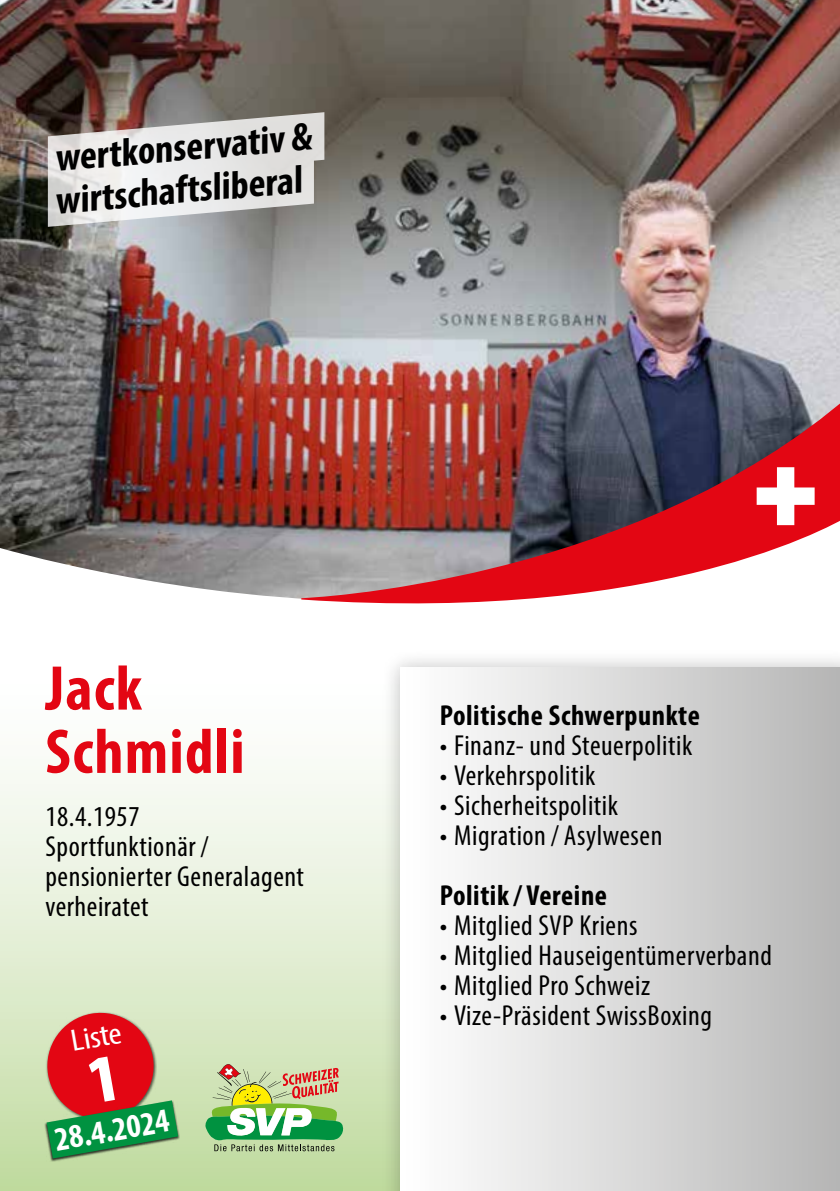
<style>
.page{position:relative;width:840px;height:1191px;background:#fff}
.page>*{position:absolute;margin:0;border:0;box-sizing:border-box;transform-origin:0 0}
.t1{font:700 condensed 63.8px/63.2px "Myriad Pro";letter-spacing:.02em;color:#e30613}
.t2{font:700 condensed 39.6px/42.2px "Myriad Pro";color:#000}
.t3{font:700 condensed 33.6px "Myriad Pro";color:#fff}
.t4{font:condensed 31px "Myriad Pro";color:#fff;scale:1.16 1}
.t5{font:condensed 29px/30px "Myriad Pro";letter-spacing:.02em;color:#000}
.t6{font:700 condensed 29px "Myriad Pro";letter-spacing:.02em;color:#000}
</style>
<div class="page">
<div style="left:0;top:667px;width:400px;height:524px;background:linear-gradient(to bottom,#fff,#c3dca3)"></div>
<div style="left:381px;top:648px;width:458px;height:543px;background:#000;opacity:.25"></div>
<div style="left:400px;top:667px;width:439px;height:524px;background:linear-gradient(to right,#fff,#b6b6b6)"></div>
<img style="left:0;top:0;width:839px;height:604px">
<img style="left:301px;top:394px;width:538px;height:209px">
<svg style="left:756px;top:467px;width:58px;height:58px"></svg>
<div style="left:44px;top:1099px;width:136px;height:62px;background:#000;opacity:.75"></div>
<svg style="left:204px;top:1064px;width:139px;height:87px;background:#a7c087"></svg>
<svg style="left:48px;top:112px;width:276px;height:115px;background:#d0cdcc"></svg>
<svg style="left:43px;top:1008px;width:135px;height:150px;background:#a46e53"></svg>
<h2 class="t2" style="left:49px;top:137px;width:263px;rotate:-5deg">wertkonservativ &amp; wirtschaftsliberal</h2>
<h1 class="t1" style="left:45px;top:655px;width:200px">Jack<br>Schmidli</h1>
<p class="t5" style="left:45px;top:801px;width:260px">18.4.1957<br>Sportfunktionär / pensionierter Generalagent verheiratet</p>
<p class="t4" style="left:68px;top:1022px;width:45px;rotate:-10deg">Liste</p>
<p class="t3" style="left:51px;top:1119px;width:117px;rotate:-10deg">28.4.2024</p>
<p class="t6" style="left:439px;top:697px;width:261px">Politische Schwerpunkte</p>
<p class="t5" style="left:439px;top:730px;width:254px">• Finanz- und Steuerpolitik</p>
<p class="t5" style="left:439px;top:760px;width:157px">• Verkehrspolitik</p>
<p class="t5" style="left:439px;top:790px;width:180px">• Sicherheitspolitik</p>
<p class="t5" style="left:439px;top:820px;width:224px">• Migration / Asylwesen</p>
<p class="t6" style="left:439px;top:877px;width:169px">Politik / Vereine</p>
<p class="t5" style="left:439px;top:910px;width:199px">• Mitglied SVP Kriens</p>
<p class="t5" style="left:439px;top:940px;width:333px">• Mitglied Hauseigentümerverband</p>
<p class="t5" style="left:439px;top:970px;width:211px">• Mitglied Pro Schweiz</p>
<p class="t5" style="left:439px;top:1000px;width:273px">• Vize-Präsident SwissBoxing</p>
</div>
